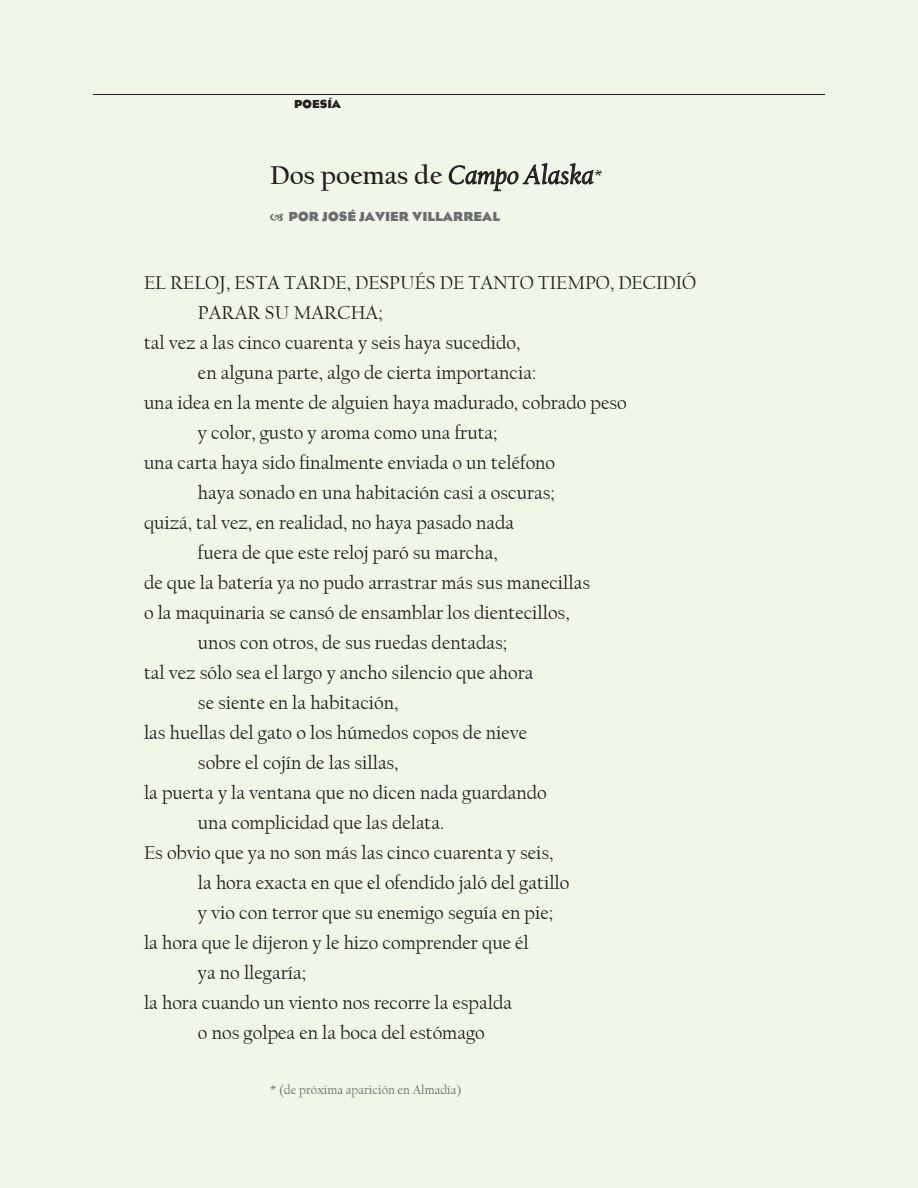
<style>
.page{position:relative;width:918px;height:1188px;background:#f1f7e8}
.page>*{position:absolute;margin:0;border:0;box-sizing:border-box;transform-origin:0 0}
.t1{font:700 27px "Californian FB";color:#231f20}
.t2{font:19.5px "Californian FB";color:#231f20}
.t3{font:700 13.5px "Eagle";color:#6c6d70}
.t4{font:12.9px "Californian FB";color:#6c6d70}
.t5{font:700 12px "Eagle";color:#231f20}
.s1{font-weight:400;font-style:italic}
.s2{font-weight:400;font-style:italic;font-size:16.5px}
</style>
<div class="page">
<hr style="left:93px;top:94px;width:732px;height:1px;background:#231f20">
<svg style="left:448px;top:163px;width:146px;height:29px"></svg>
<p class="t5" style="left:294px;top:97px;width:49px">POESÍA</p>
<h1 class="t1" style="left:270px;top:160px;width:333px">Dos poemas de <span class="s1">Campo Alaska</span><span class="s2">*</span></h1>
<p class="t3" style="left:284px;top:209px;width:218px">D POR JOS É JAVIER VILLARREAL</p>
<p class="t2" style="left:144px;top:272px;width:554px">EL RELOJ, ESTA TARDE, DESPUÉS DE TANTO TIEMPO, DECIDIÓ</p>
<p class="t2" style="left:198px;top:302px;width:186px">PARAR SU MARCHA;</p>
<p class="t2" style="left:144px;top:332px;width:378px">tal vez a las cinco cuarenta y seis haya sucedido,</p>
<p class="t2" style="left:198px;top:362px;width:340px">en alguna parte, algo de cierta importancia:</p>
<p class="t2" style="left:144px;top:392px;width:484px">una idea en la mente de alguien haya madurado, cobrado peso</p>
<p class="t2" style="left:198px;top:422px;width:301px">y color, gusto y aroma como una fruta;</p>
<p class="t2" style="left:144px;top:452px;width:413px">una carta haya sido finalmente enviada o un teléfono</p>
<p class="t2" style="left:198px;top:482px;width:358px">haya sonado en una habitación casi a oscuras;</p>
<p class="t2" style="left:144px;top:512px;width:372px">quizá, tal vez, en realidad, no haya pasado nada</p>
<p class="t2" style="left:198px;top:542px;width:301px">fuera de que este reloj paró su marcha,</p>
<p class="t2" style="left:144px;top:572px;width:448px">de que la batería ya no pudo arrastrar más sus manecillas</p>
<p class="t2" style="left:144px;top:602px;width:427px">o la maquinaria se cansó de ensamblar los dientecillos,</p>
<p class="t2" style="left:198px;top:632px;width:311px">unos con otros, de sus ruedas dentadas;</p>
<p class="t2" style="left:144px;top:662px;width:391px">tal vez sólo sea el largo y ancho silencio que ahora</p>
<p class="t2" style="left:198px;top:692px;width:202px">se siente en la habitación,</p>
<p class="t2" style="left:144px;top:722px;width:385px">las huellas del gato o los húmedos copos de nieve</p>
<p class="t2" style="left:198px;top:752px;width:202px">sobre el cojín de las sillas,</p>
<p class="t2" style="left:144px;top:782px;width:404px">la puerta y la ventana que no dicen nada guardando</p>
<p class="t2" style="left:198px;top:812px;width:248px">una complicidad que las delata.</p>
<p class="t2" style="left:144px;top:842px;width:411px">Es obvio que ya no son más las cinco cuarenta y seis,</p>
<p class="t2" style="left:198px;top:872px;width:373px">la hora exacta en que el ofendido jaló del gatillo</p>
<p class="t2" style="left:198px;top:902px;width:356px">y vio con terror que su enemigo seguía en pie;</p>
<p class="t2" style="left:144px;top:932px;width:386px">la hora que le dijeron y le hizo comprender que él</p>
<p class="t2" style="left:198px;top:962px;width:109px">ya no llegaría;</p>
<p class="t2" style="left:144px;top:992px;width:370px">la hora cuando un viento nos recorre la espalda</p>
<p class="t2" style="left:198px;top:1022px;width:288px">o nos golpea en la boca del estómago</p>
<p class="t4" style="left:270px;top:1083px;width:193px">* (de próxima aparición en Almadía)</p>
</div>
